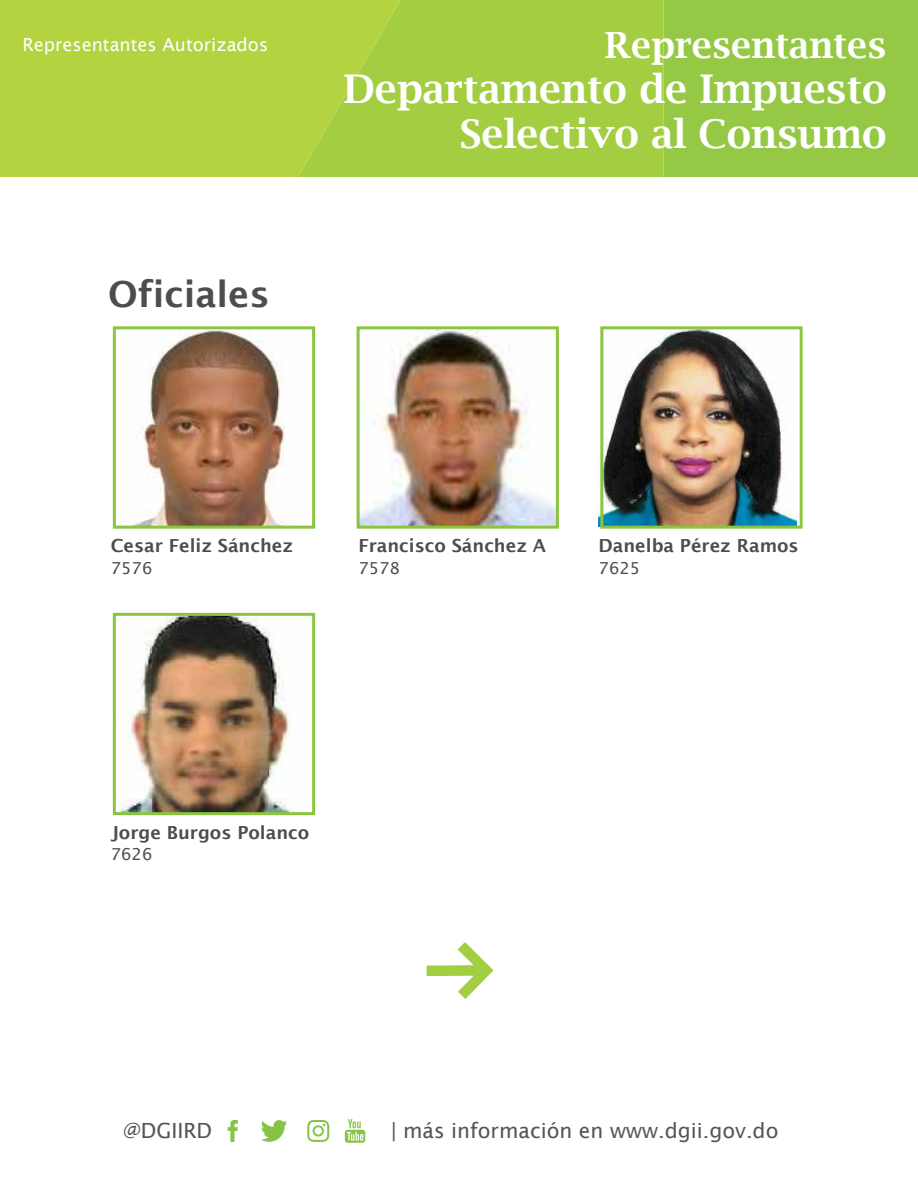
<style>
.page{position:relative;width:918px;height:1188px;background:#fff}
.page>*{position:absolute;margin:0;border:0;box-sizing:border-box;transform-origin:0 0}
.t1{font:600 39.6px/45px "Lucida Bright";color:#fff;text-align:right}
.t2{font:600 36.3px "Lucida Bright";color:#fff}
.t3{font:600 36px "Lucida Sans";color:#4d4d4d}
.t4{font:21px "Lucida Sans";color:#585451}
.t5{font:20.85px "Lucida Sans";color:#585451}
.t6{font:600 18px "Lucida Sans";color:#4d4d4d}
.t7{font:18px "Lucida Sans";color:#fff}
.t8{font:16.5px "Lucida Sans";color:#4d4d4d}
</style>
<div class="page">
<img style="left:599px;top:330px;width:198px;height:196px">
<img style="left:361px;top:330px;width:194px;height:195px">
<img style="left:133px;top:330px;width:152px;height:195px">
<div style="left:113px;top:326px;width:202px;height:203px;border:3px solid #8bc53f"></div>
<div style="left:357px;top:326px;width:202px;height:203px;border:3px solid #8bc53f"></div>
<div style="left:600px;top:326px;width:203px;height:203px;border:3px solid #8bc53f"></div>
<img style="left:112px;top:615px;width:186px;height:198px">
<div style="left:113px;top:613px;width:202px;height:202px;border:3px solid #8bc53f"></div>
<div style="left:664px;top:0;width:254px;height:177px;background:#95c945"></div>
<div style="left:511px;top:0;width:153px;height:177px;background:#a4ce42"></div>
<svg style="left:0;top:0;width:511px;height:177px;background:#add141"></svg>
<div style="left:0;top:0;width:365px;height:33px;background:#b3d341"></div>
<svg style="left:427px;top:942px;width:67px;height:57px"></svg>
<svg style="left:228px;top:1120px;width:10px;height:22px"></svg>
<svg style="left:261px;top:1120px;width:26px;height:22px"></svg>
<svg style="left:307px;top:1120px;width:22px;height:22px"></svg>
<svg style="left:345px;top:1119px;width:20px;height:24px"></svg>
<p class="t7" style="left:22px;top:34px;width:247px">Representantes Autorizados</p>
<h3 class="t3" style="left:108px;top:274px;width:163px">Oficiales</h3>
<h2 class="t2" style="left:605px;top:24px;width:283px">Representantes</h2>
<h1 class="t1" style="left:343px;top:66px;width:545px">Departamento de Impuesto<br>Selectivo al Consumo</h1>
<p class="t6" style="left:111px;top:536px;width:184px">Cesar Feliz Sánchez</p>
<p class="t8" style="left:111px;top:559px;width:43px">7576</p>
<p class="t6" style="left:358px;top:536px;width:189px">Francisco Sánchez A</p>
<p class="t8" style="left:358px;top:559px;width:43px">7578</p>
<p class="t6" style="left:599px;top:536px;width:202px">Danelba Pérez Ramos</p>
<p class="t8" style="left:599px;top:559px;width:43px">7625</p>
<p class="t6" style="left:111px;top:822px;width:199px">Jorge Burgos Polanco</p>
<p class="t8" style="left:111px;top:845px;width:43px">7626</p>
<p class="t4" style="left:123px;top:1118px;width:91px">@DGIIRD</p>
<p class="t5" style="left:391px;top:1118px;width:389px">| más información en www.dgii.gov.do</p>
</div>
